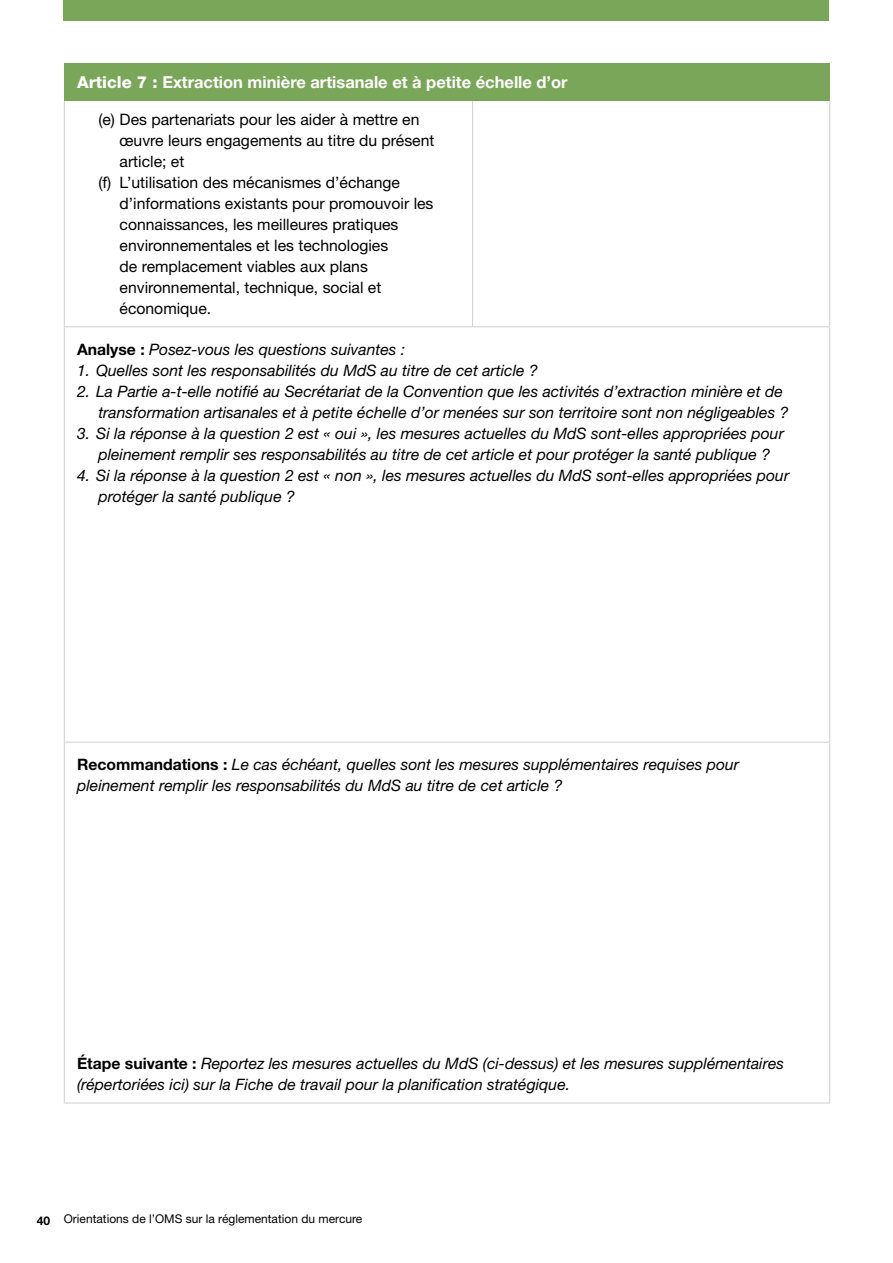
<style>
.page{position:relative;width:893px;height:1263px;background:#fff}
.page>*{position:absolute;margin:0;border:0;box-sizing:border-box;transform-origin:0 0}
.t1{font:700 16.5px "Helvetica Neue LT Std";color:#fff}
.t2{font:italic 15.75px/21px "Helvetica Neue LT Std";color:#000}
.t3{font:15.75px "Helvetica Neue LT Std";color:#000}
.t4{font:12px "Helvetica Neue LT Std";color:#000}
.s1{font-weight:800}
.s2{font-weight:700;font-style:normal}
.s3{font-weight:700}
</style>
<div class="page">
<div style="left:64px;top:0;width:765px;height:21px;background:#79a658"></div>
<div style="left:64px;top:64px;width:766px;height:37px;background:#79a658"></div>
<hr style="left:829px;top:327px;width:1px;height:415px;background:#d1d3d4">
<hr style="left:829px;top:742px;width:1px;height:360px;background:#d1d3d4">
<hr style="left:64px;top:101px;width:1px;height:226px;background:#d1d3d4">
<hr style="left:64px;top:327px;width:1px;height:415px;background:#d1d3d4">
<hr style="left:64px;top:742px;width:1px;height:360px;background:#d1d3d4">
<hr style="left:472px;top:101px;width:1px;height:225px;background:#d1d3d4">
<hr style="left:829px;top:101px;width:1px;height:225px;background:#d1d3d4">
<hr style="left:65px;top:326px;width:408px;height:1px;background:#d1d3d4">
<hr style="left:472px;top:326px;width:358px;height:1px;background:#d1d3d4">
<hr style="left:65px;top:742px;width:408px;height:1px;background:#d1d3d4">
<hr style="left:472px;top:742px;width:357px;height:1px;background:#d1d3d4">
<hr style="left:64px;top:1102px;width:408px;height:1px;background:#d1d3d4">
<hr style="left:472px;top:1102px;width:358px;height:1px;background:#d1d3d4">
<p class="t1" style="left:77px;top:72px;width:492px"><span class="s1">Article 7 :</span> Extraction minière artisanale et à petite échelle d’or</p>
<p class="t3" style="left:98px;top:110px;width:323px">(e) Des partenariats pour les aider à mettre en</p>
<p class="t3" style="left:120px;top:131px;width:316px">œuvre leurs engagements au titre du présent</p>
<p class="t3" style="left:120px;top:152px;width:66px">article; et</p>
<p class="t3" style="left:98px;top:173px;width:303px">(f) L’utilisation des mécanismes d’échange</p>
<p class="t3" style="left:120px;top:194px;width:315px">d’informations existants pour promouvoir les</p>
<p class="t3" style="left:120px;top:215px;width:280px">connaissances, les meilleures pratiques</p>
<p class="t3" style="left:120px;top:236px;width:270px">environnementales et les technologies</p>
<p class="t3" style="left:120px;top:257px;width:250px">de remplacement viables aux plans</p>
<p class="t3" style="left:120px;top:278px;width:263px">environnemental, technique, social et</p>
<p class="t3" style="left:120px;top:299px;width:93px">économique.</p>
<p class="t2" style="left:77px;top:339px;width:330px"><span class="s2">Analyse :</span> Posez-vous les questions suivantes :</p>
<p class="t2" style="left:77px;top:360px;width:462px">1. Quelles sont les responsabilités du MdS au titre de cet article ?</p>
<p class="t2" style="left:98px;top:381px;width:692px;text-indent:-21px">2. La Partie a-t-elle notifié au Secrétariat de la Convention que les activités d’extraction minière et de transformation artisanales et à petite échelle d’or menées sur son territoire sont non négligeables ?</p>
<p class="t2" style="left:77px;top:423px;width:708px;text-align:center">3. Si la réponse à la question 2 est « oui », les mesures actuelles du MdS sont-elles appropriées pour pleinement remplir ses responsabilités au titre de cet article et pour protéger la santé publique ?</p>
<p class="t2" style="left:98px;top:465px;width:692px;text-indent:-21px">4. Si la réponse à la question 2 est « non », les mesures actuelles du MdS sont-elles appropriées pour protéger la santé publique ?</p>
<p class="t2" style="left:77px;top:754px;width:664px"><span class="s2">Recommandations :</span> Le cas échéant, quelles sont les mesures supplémentaires requises pour pleinement remplir les responsabilités du MdS au titre de cet article ?</p>
<p class="t2" style="left:77px;top:1053px;width:709px"><span class="s2">Étape suivante :</span> Reportez les mesures actuelles du MdS (ci-dessus) et les mesures supplémentaires (répertoriées ici) sur la Fiche de travail pour la planification stratégique.</p>
<p class="t4" style="left:37px;top:1211px;width:327px"><span class="s3">40</span> Orientations de l’OMS sur la réglementation du mercure</p>
</div>
